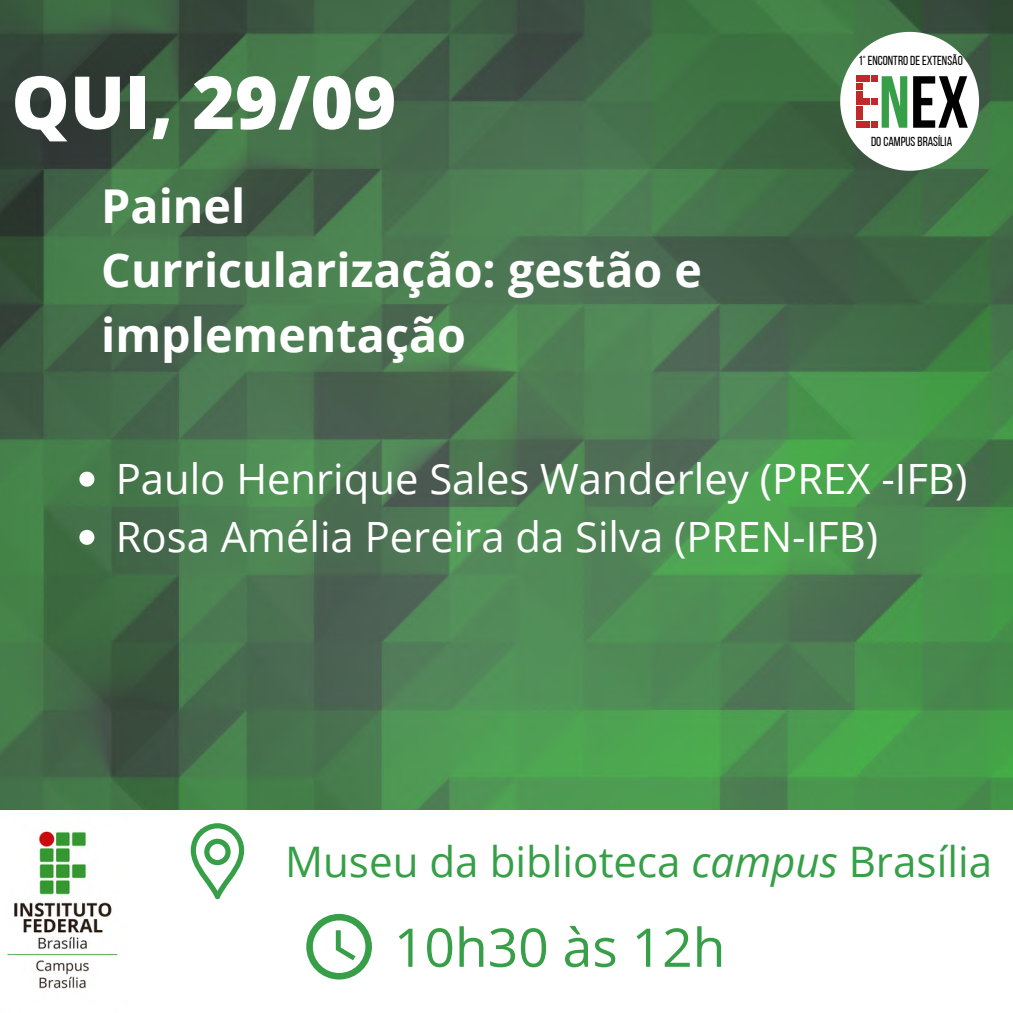
<style>
.page{position:relative;width:1013px;height:1013px;background:#fff}
.page>*{position:absolute;margin:0;border:0;box-sizing:border-box;transform-origin:0 0}
.t1{font:73.5px "Bebas Neue Cyrillic";color:#000}
.t2{font:800 73.25px "Open Sans";color:#fff}
.t3{font:53.38px "Open Sans";color:#369f47}
.t4{font:700 46.62px/64.8px "Open Sans";color:#fff}
.t5{font:42.12px "Open Sans";color:#369f47}
.t6{font:41.75px/58.1px "Open Sans";color:#fff}
.t7{font:13.12px "Bebas Neue";color:#000}
.s1{color:#369f47}
.s2{font-style:italic}
</style>
<div class="page">
<img style="left:0;top:0;width:1012px;height:810px">
<svg style="left:191px;top:823px;width:53px;height:76px"></svg>
<svg style="left:306px;top:913px;width:66px;height:66px"></svg>
<svg style="left:79px;top:471px;width:15px;height:15px"></svg>
<svg style="left:79px;top:530px;width:15px;height:15px"></svg>
<svg style="left:840px;top:32px;width:139px;height:139px"></svg>
<div style="left:855px;top:99px;width:7px;height:6px;background:#c0292a"></div>
<div style="left:863px;top:121px;width:7px;height:7px;background:#c0292a"></div>
<div style="left:871px;top:121px;width:6px;height:7px;background:#c0292a"></div>
<div style="left:855px;top:121px;width:7px;height:7px;background:#c0292a"></div>
<img style="left:7px;top:831px;width:111px;height:158px">
<h2 class="t2" style="left:11px;top:51px;width:386px">QUI, 29/09</h2>
<p class="t4" style="left:101px;top:172px;width:602px">Painel<br>Curricularização: gestão e implementação</p>
<p class="t7" style="left:858px;top:55px;width:106px">1° ENCONTRODEEXTENSÃO</p>
<h1 class="t1" style="left:878px;top:73px;width:92px"><span class="s1">N</span>EX</h1>
<p class="t7" style="left:871px;top:136px;width:83px">DOCAMPUSBRASÍLIA</p>
<p class="t6" style="left:116px;top:449px;width:853px">Paulo Henrique Sales Wanderley (PREX -IFB)<br>Rosa Amélia Pereira da Silva (PREN-IFB)</p>
<p class="t5" style="left:285px;top:832px;width:708px">Museu da biblioteca <span class="s2">campus</span> Brasília</p>
<p class="t3" style="left:394px;top:909px;width:333px">10h30 às 12h</p>
</div>
